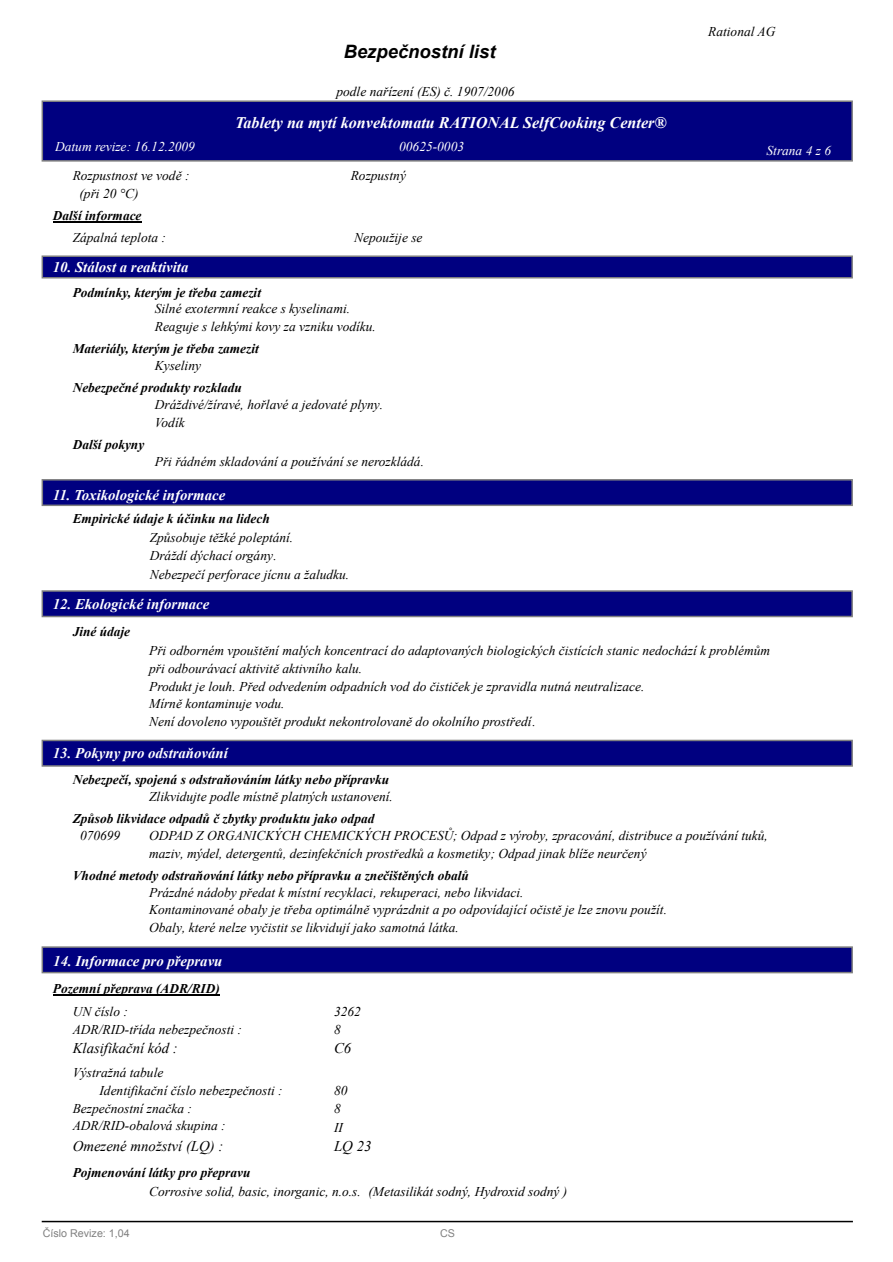
<style>
.page{position:relative;width:893px;height:1262px;background:#fff}
.page>*{position:absolute;margin:0;border:0;box-sizing:border-box;transform-origin:0 0}
.t1{font:italic 700 18.45px "Arial";color:#000}
.t2{font:italic 16.2px "Times New Roman Bold";color:#fff}
.t3{font:italic 14.85px "Times New Roman Bold";color:#fff}
.t4{font:14.85px "Times New Roman Italic";color:#000}
.t5{font:13.35px/17.7px "Times New Roman Italic";color:#000}
.t6{font:italic 13.35px "Times New Roman Bold";color:#000}
.t7{font:13.35px "Times New Roman Italic";color:#fff}
.t8{font:10.8px "Arial";color:#808080}
</style>
<div class="page">
<div style="left:42px;top:100px;width:810px;height:62px;background:#000080;border:2px solid #808080"></div>
<div style="left:42px;top:255px;width:810px;height:23px;background:#000080;border:2px solid #808080"></div>
<div style="left:42px;top:479px;width:810px;height:27px;background:#000080;border:2px solid #808080"></div>
<div style="left:42px;top:590px;width:810px;height:27px;background:#000080;border:2px solid #808080"></div>
<div style="left:42px;top:739px;width:810px;height:27px;background:#000080;border:2px solid #808080"></div>
<div style="left:42px;top:946px;width:810px;height:27px;background:#000080;border:2px solid #808080"></div>
<hr style="left:42px;top:1220px;width:810px;height:2px;background:#000">
<hr style="left:53px;top:221px;width:88px;height:1px;background:#000">
<hr style="left:53px;top:994px;width:167px;height:2px;background:#000">
<h1 class="t1" style="left:344px;top:42px;width:153px">Bezpečnostní list</h1>
<p class="t5" style="left:336px;top:82px;width:179px">podle nařízení (ES) č. 1907/2006</p>
<p class="t2" style="left:235px;top:113px;width:433px">Tablety na mytí konvektomatu RATIONAL SelfCooking Center®</p>
<p class="t7" style="left:55px;top:140px;width:141px">Datum revize: 16.12.2009</p>
<p class="t7" style="left:399px;top:139px;width:66px">00625-0003</p>
<p class="t5" style="left:73px;top:166px;width:118px">Rozpustnost ve vodě :</p>
<p class="t5" style="left:351px;top:166px;width:57px">Rozpustný</p>
<p class="t5" style="left:79px;top:184px;width:61px">(při 20 °C)</p>
<p class="t6" style="left:53px;top:208px;width:90px">Další informace</p>
<p class="t5" style="left:73px;top:228px;width:95px">Zápalná teplota :</p>
<p class="t5" style="left:354px;top:228px;width:70px">Nepoužije se</p>
<p class="t3" style="left:53px;top:259px;width:137px">10. Stálost a reaktivita</p>
<p class="t5" style="left:155px;top:300px;width:223px">Silné exotermní reakce s kyselinami.<br>Reaguje s lehkými kovy za vzniku vodíku.</p>
<p class="t6" style="left:73px;top:285px;width:190px">Podmínky, kterým je třeba zamezit</p>
<p class="t6" style="left:73px;top:341px;width:188px">Materiály, kterým je třeba zamezit</p>
<p class="t5" style="left:155px;top:357px;width:48px">Kyseliny</p>
<p class="t6" style="left:73px;top:380px;width:171px">Nebezpečné produkty rozkladu</p>
<p class="t5" style="left:155px;top:396px;width:230px">Dráždivé/žíravé, hořlavé a jedovaté plyny.<br>Vodík</p>
<p class="t5" style="left:708px;top:22px;width:69px">Rational AG</p>
<p class="t7" style="left:766px;top:143px;width:66px">Strana 4 z 6</p>
<p class="t6" style="left:73px;top:437px;width:73px">Další pokyny</p>
<p class="t3" style="left:53px;top:486px;width:174px">11. Toxikologické informace</p>
<p class="t6" style="left:73px;top:511px;width:198px">Empirické údaje k účinku na lidech</p>
<p class="t5" style="left:150px;top:528px;width:201px;line-height:18.3px">Způsobuje těžké poleptání.<br>Dráždí dýchací orgány.<br>Nebezpečí perforace jícnu a žaludku.</p>
<p class="t3" style="left:53px;top:596px;width:158px">12. Ekologické informace</p>
<p class="t5" style="left:149px;top:642px;width:622px">Při odborném vpouštění malých koncentrací do adaptovaných biologických čistících stanic nedochází k problémům při odbourávací aktivitě aktivního kalu.<br>Produkt je louh. Před odvedením odpadních vod do čističek je zpravidla nutná neutralizace.<br>Mírně kontaminuje vodu.<br>Není dovoleno vypouštět produkt nekontrolovaně do okolního prostředí.</p>
<p class="t5" style="left:155px;top:453px;width:271px">Při řádném skladování a používání se nerozkládá.</p>
<p class="t6" style="left:73px;top:624px;width:59px">Jiné údaje</p>
<p class="t3" style="left:53px;top:745px;width:176px">13. Pokyny pro odstraňování</p>
<p class="t6" style="left:73px;top:772px;width:318px">Nebezpečí, spojená s odstraňováním látky nebo přípravku</p>
<p class="t5" style="left:149px;top:787px;width:245px">Zlikvidujte podle místně platných ustanovení.</p>
<p class="t6" style="left:73px;top:811px;width:303px">Způsob likvidace odpadů č zbytky produktu jako odpad</p>
<p class="t5" style="left:80px;top:826px;width:42px">070699</p>
<p class="t5" style="left:149px;top:826px;width:620px">ODPAD Z ORGANICKÝCH CHEMICKÝCH PROCESŮ; Odpad z výroby, zpracování, distribuce a používání tuků, maziv, mýdel, detergentů, dezinfekčních prostředků a kosmetiky; Odpad jinak blíže neurčený</p>
<p class="t5" style="left:149px;top:883px;width:519px">Prázdné nádoby předat k místní recyklaci, rekuperaci, nebo likvidaci.<br>Kontaminované obaly je třeba optimálně vyprázdnit a po odpovídající očistě je lze znovu použít.<br>Obaly, které nelze vyčistit se likvidují jako samotná látka.</p>
<p class="t6" style="left:73px;top:868px;width:398px">Vhodné metody odstraňování látky nebo přípravku a znečištěných obalů</p>
<p class="t3" style="left:53px;top:952px;width:171px">14. Informace pro přepravu</p>
<p class="t6" style="left:53px;top:981px;width:168px">Pozemní přeprava (ADR/RID)</p>
<p class="t5" style="left:73px;top:1002px;width:57px">UN číslo :</p>
<p class="t5" style="left:334px;top:1002px;width:28px">3262</p>
<p class="t5" style="left:73px;top:1020px;width:171px">ADR/RID-třída nebezpečnosti :</p>
<p class="t5" style="left:334px;top:1020px;width:8px">8</p>
<p class="t4" style="left:73px;top:1039px;width:107px">Klasifikační kód :</p>
<p class="t4" style="left:334px;top:1039px;width:19px">C6</p>
<p class="t5" style="left:99px;top:1063px;width:185px;text-indent:-27px">Výstražná tabule<br>Identifikační číslo nebezpečnosti :</p>
<p class="t5" style="left:334px;top:1081px;width:15px">80</p>
<p class="t5" style="left:73px;top:1099px;width:121px">Bezpečnostní značka :</p>
<p class="t5" style="left:334px;top:1099px;width:8px">8</p>
<p class="t5" style="left:73px;top:1117px;width:154px">ADR/RID-obalová skupina :</p>
<p class="t5" style="left:334px;top:1118px;width:10px">II</p>
<p class="t4" style="left:73px;top:1137px;width:152px">Omezené množství (LQ) :</p>
<p class="t4" style="left:334px;top:1137px;width:39px">LQ 23</p>
<p class="t5" style="left:149px;top:1182px;width:420px">Corrosive solid, basic, inorganic, n.o.s. (Metasilikát sodný, Hydroxid sodný )</p>
<p class="t6" style="left:73px;top:1165px;width:179px">Pojmenování látky pro přepravu</p>
<p class="t8" style="left:43px;top:1226px;width:89px">Číslo Revize: 1,04</p>
<p class="t8" style="left:440px;top:1226px;width:16px">CS</p>
</div>
